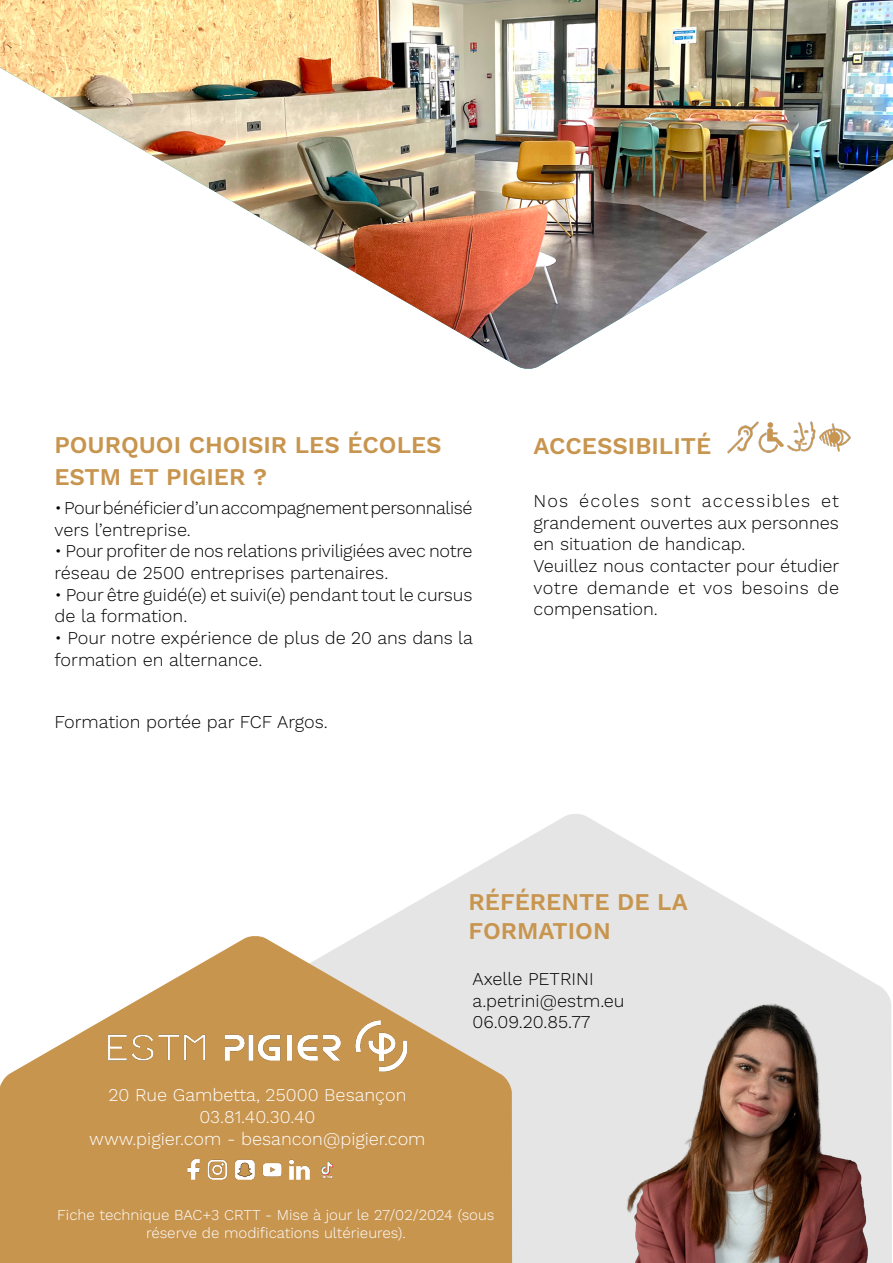
<style>
.page{position:relative;width:893px;height:1263px;background:#fff}
.page>*{position:absolute;margin:0;border:0;box-sizing:border-box;transform-origin:0 0}
.t1{font:600 24px/28.8px "Work Sans";color:#c8954f}
.t2{font:300 18px/21.6px "Work Sans";color:#000}
.t3{font:300 18px/21.6px "Work Sans";color:#fff;text-align:center}
.t4{font:300 18px/21.6px "Work Sans";letter-spacing:-.025em;color:#000}
.t5{font:300 15px/18px "Work Sans";color:#fff;text-align:center}
</style>
<div class="page">
<svg style="left:359px;top:814px;width:520px;height:449px;fill:#e5e5e5"></svg>
<svg style="left:0;top:935px;width:512px;height:328px;fill:#c8954f"></svg>
<img style="left:108px;top:1020px;width:299px;height:57px">
<img style="left:183px;top:1155px;width:161px;height:29px">
<img style="left:616px;top:986px;width:276px;height:277px">
<img style="left:727px;top:421px;width:124px;height:33px">
<img style="left:0;top:0;width:893px;height:369px">
<h1 class="t1" style="left:54px;top:430px;width:389px;line-height:31.5px">POURQUOI CHOISIR LES ÉCOLES<br>ESTM ET PIGIER ?</h1>
<p class="t4" style="left:55px;top:498px;width:419px">• Pour bénéficier d’un accompagnement personnalisé vers l’entreprise.</p>
<p class="t2" style="left:55px;top:541px;width:420px">• Pour profiter de nos relations priviligiées avec notre réseau de 2500 entreprises partenaires.</p>
<p class="t2" style="left:55px;top:584px;width:419px">• Pour être guidé(e) et suivi(e) pendant tout le cursus de la formation.</p>
<p class="t2" style="left:55px;top:628px;width:420px">• Pour notre expérience de plus de 20 ans dans la formation en alternance.</p>
<p class="t2" style="left:55px;top:712px;width:275px">Formation portée par FCF Argos.</p>
<h1 class="t1" style="left:534px;top:432px;width:179px">ACCESSIBILITÉ</h1>
<p class="t2" style="left:534px;top:491px;width:307px">Nos écoles sont accessibles et grandement ouvertes aux personnes en situation de handicap.<br>Veuillez nous contacter pour étudier votre demande et vos besoins de compensation.</p>
<h1 class="t1" style="left:469px;top:889px;width:221px">RÉFÉRENTE DE LA<br>FORMATION</h1>
<p class="t3" style="left:89px;top:1085px;width:338px">20 Rue Gambetta, 25000 Besançon<br>03.81.40.30.40<br>www.pigier.com - besancon@pigier.com</p>
<p class="t2" style="left:473px;top:969px;width:154px">Axelle PETRINI a.petrini@estm.eu<br>06.09.20.85.77</p>
<p class="t5" style="left:57px;top:1207px;width:439px">Fiche technique BAC+3 CRTT - Mise à jour le 27/02/2024 (sous réserve de modifications ultérieures).</p>
</div>
